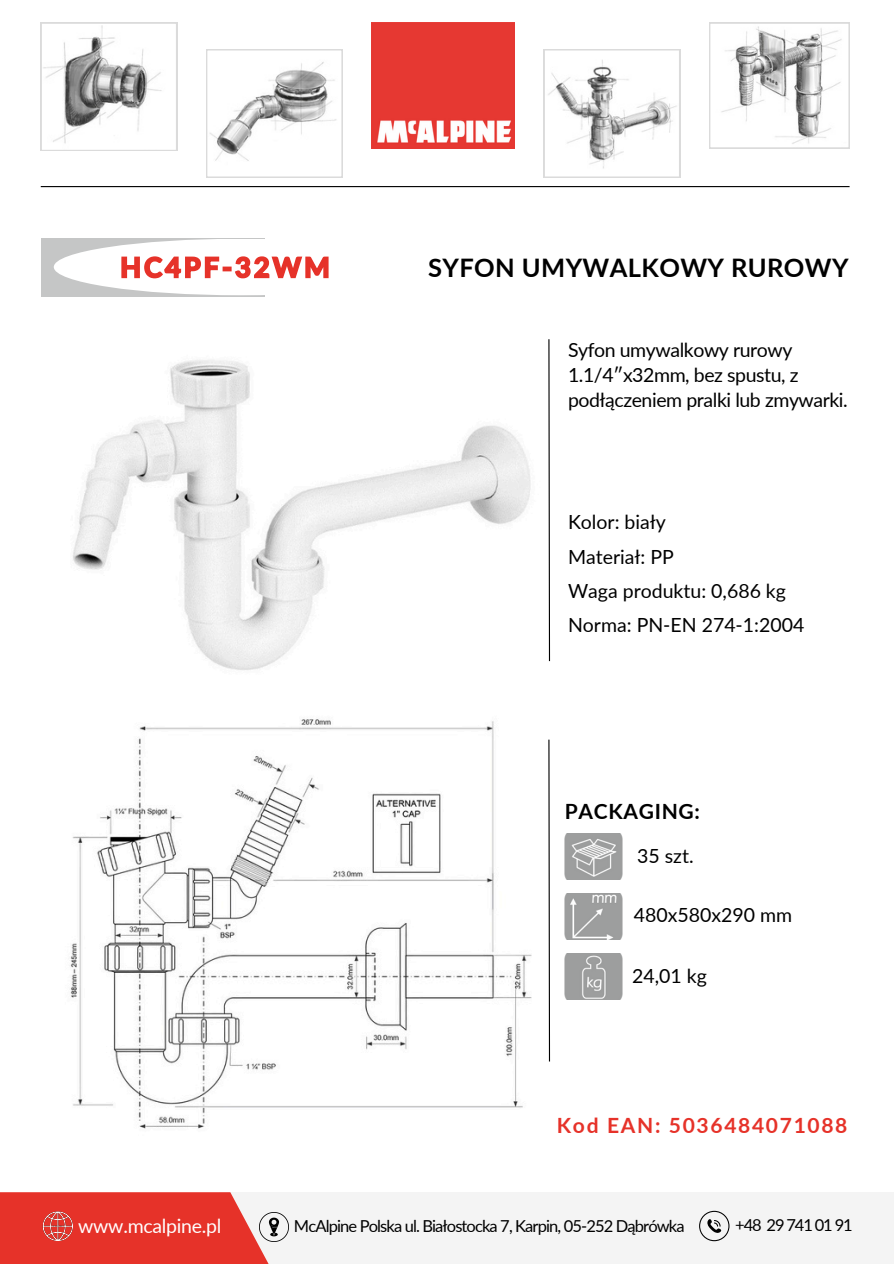
<style>
.page{position:relative;width:894px;height:1264px;background:#fff}
.page>*{position:absolute;margin:0;border:0;box-sizing:border-box;transform-origin:0 0}
.t1{font:700 27px "Lato";letter-spacing:.115em;color:#e63229}
.t2{font:700 25.5px "Lato";letter-spacing:.015em;color:#000}
.t3{font:700 21px "Lato";letter-spacing:.08em;color:#e63229}
.t4{font:700 21px "Lato";letter-spacing:.035em;color:#000}
.t5{font:19.5px "Lato";color:#000}
.t6{font:19.5px/24.8px "Lato";letter-spacing:-.02em;color:#000}
.t7{font:19.5px "Lato";letter-spacing:-.015em;color:#fff}
.t8{font:16.5px "Lato";letter-spacing:-.055em;color:#000}
</style>
<div class="page">
<div style="left:219px;top:1192px;width:674px;height:71px;background:#f4f4f4"></div>
<svg style="left:0;top:1192px;width:289px;height:71px;background:#e7473f"></svg>
<img style="left:43px;top:1211px;width:29px;height:29px">
<svg style="left:699px;top:1210px;width:30px;height:31px"></svg>
<img style="left:259px;top:1212px;width:29px;height:29px">
<svg style="left:543px;top:49px;width:136px;height:129px"></svg>
<svg style="left:206px;top:49px;width:136px;height:129px"></svg>
<svg style="left:41px;top:23px;width:136px;height:128px"></svg>
<svg style="left:709px;top:23px;width:140px;height:125px"></svg>
<img style="left:371px;top:23px;width:143px;height:126px">
<hr style="left:41px;top:186px;width:808px;height:1px;background:#000">
<div style="left:41px;top:237px;width:223px;height:59px;background:#c5c6c6"></div>
<div style="left:54px;top:239px;width:374px;height:56px;background:#fff;border-radius:50%"></div>
<img style="left:564px;top:833px;width:58px;height:46px">
<img style="left:564px;top:953px;width:58px;height:46px">
<img style="left:564px;top:893px;width:58px;height:46px">
<svg style="left:548px;top:339px;width:2px;height:323px"></svg>
<svg style="left:548px;top:739px;width:2px;height:323px"></svg>
<img style="left:72px;top:360px;width:459px;height:310px">
<img style="left:70px;top:719px;width:461px;height:410px">
<h1 class="t1" style="left:120px;top:250px;width:211px">HC4PF-32WM</h1>
<h4 class="t2" style="left:428px;top:252px;width:422px">SYFON UMYWALKOWY RUROWY</h4>
<p class="t6" style="left:568px;top:337px;width:281px">Syfon umywalkowy rurowy<br>1.1/4″x32mm, bez spustu, z podłączeniem pralki lub zmywarki.</p>
<h4 class="t5" style="left:568px;top:510px;width:99px">Kolor: biały</h4>
<p class="t5" style="left:568px;top:544px;width:107px">Materiał: PP</p>
<h3 class="t5" style="left:568px;top:578px;width:219px">Waga produktu: 0,686 kg</h3>
<p class="t5" style="left:568px;top:613px;width:238px">Norma: PN-EN 274-1:2004</p>
<h4 class="t4" style="left:564px;top:797px;width:136px">PACKAGING:</h4>
<h4 class="t5" style="left:637px;top:843px;width:58px">35 szt.</h4>
<p class="t5" style="left:633px;top:902px;width:160px">480x580x290 mm</p>
<h4 class="t5" style="left:632px;top:963px;width:76px">24,01 kg</h4>
<p class="t3" style="left:556px;top:1112px;width:292px">Kod EAN: 5036484071088</p>
<p class="t7" style="left:78px;top:1214px;width:144px">www.mcalpine.pl</p>
<p class="t8" style="left:294px;top:1215px;width:392px">McAlpine Polska ul. Białostocka 7, Karpin, 05-252 Dąbrówka</p>
<p class="t8" style="left:735px;top:1214px;width:119px">+48 29 741 01 91</p>
</div>
